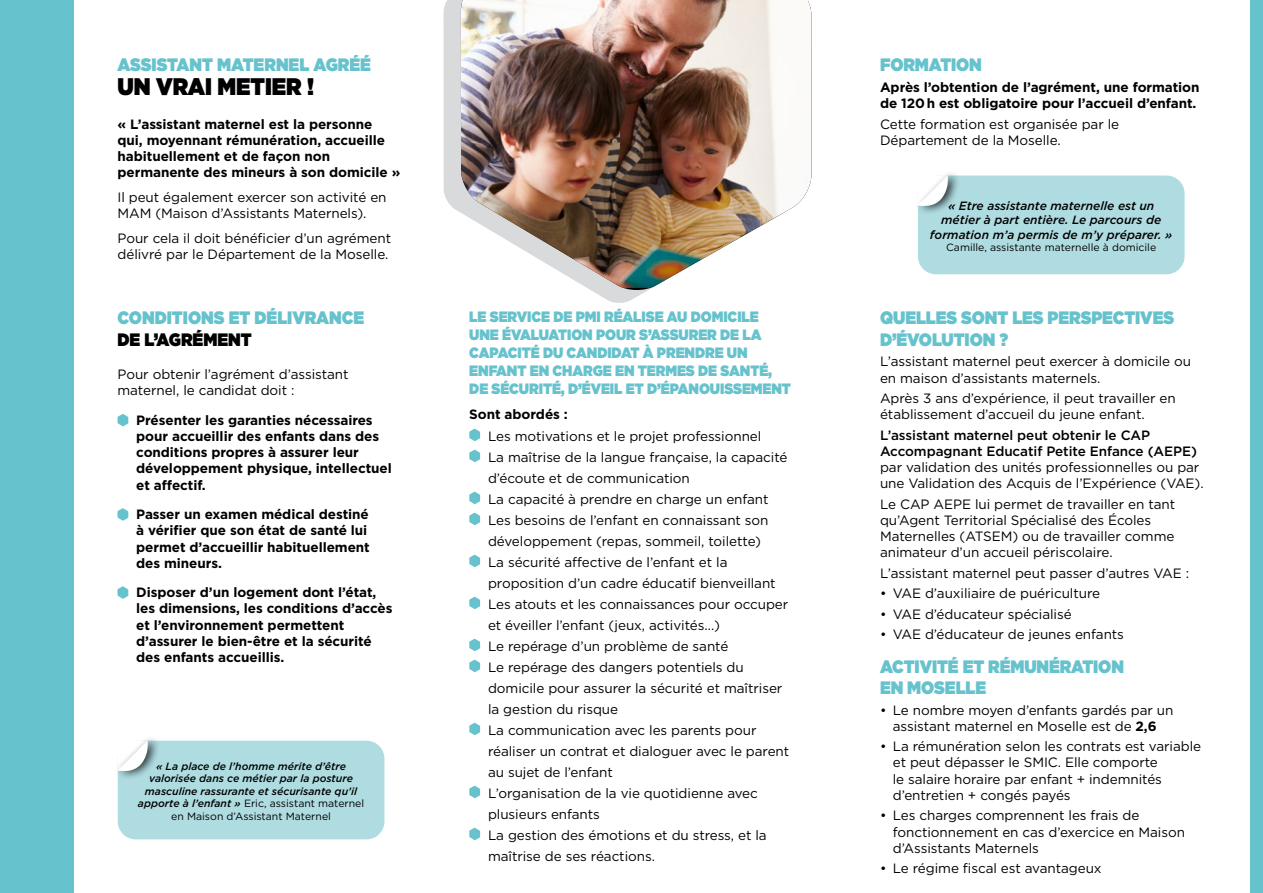
<style>
.page{position:relative;width:1263px;height:893px;background:#fff}
.page>*{position:absolute;margin:0;border:0;box-sizing:border-box;transform-origin:0 0}
.t1{font:900 24px "Gotham";color:#000;scale:.9 1}
.t2{font:900 18px/21.6px "Gotham";letter-spacing:-.005em;color:#66c2cc;scale:.9 1}
.t3{font:900 18px "Gotham";color:#000;scale:.9 1}
.t4{font:900 15px/18px "Gotham";letter-spacing:-.005em;color:#66c2cc;scale:.9 1}
.t5{font:13.5px/21px "Gotham";letter-spacing:-.005em;color:#000}
.t6{font:700 13.5px/16.2px "Gotham";letter-spacing:-.005em;color:#000}
.t7{font:500 13.5px/16.2px "Gotham";letter-spacing:-.005em;color:#000}
.t8{font:italic 500 12px/14.4px "Gotham";color:#000;text-align:center}
.t9{font:italic 500 10.5px/12.6px "Gotham";color:#000;text-align:center}
.t10{font:10.5px "Gotham";color:#000}
.s1{font-weight:400;font-style:normal}
.s2{font-weight:700}
</style>
<div class="page">
<div style="left:918px;top:176px;width:266px;height:98px;background:#afdce1;border-radius:18px"></div>
<div style="left:118px;top:741px;width:266px;height:98px;background:#afdce1;border-radius:18px"></div>
<div style="left:1250px;top:0;width:13px;height:893px;background:#66c2cc"></div>
<div style="left:915px;top:170px;width:45px;height:44px;background:#000;opacity:.75"></div>
<svg style="left:918px;top:175px;width:32px;height:35px"></svg>
<div style="left:115px;top:735px;width:45px;height:45px;background:#000;opacity:.75"></div>
<svg style="left:117px;top:740px;width:33px;height:35px"></svg>
<div style="left:0;top:0;width:73px;height:893px;background:#66c2cc"></div>
<svg style="left:117px;top:414px;width:11px;height:12px"></svg>
<svg style="left:117px;top:508px;width:11px;height:13px"></svg>
<svg style="left:117px;top:586px;width:11px;height:13px"></svg>
<svg style="left:469px;top:429px;width:11px;height:12px"></svg>
<svg style="left:469px;top:450px;width:11px;height:12px"></svg>
<svg style="left:469px;top:492px;width:11px;height:12px"></svg>
<svg style="left:469px;top:513px;width:11px;height:12px"></svg>
<svg style="left:469px;top:555px;width:11px;height:12px"></svg>
<svg style="left:469px;top:597px;width:11px;height:12px"></svg>
<svg style="left:469px;top:639px;width:11px;height:12px"></svg>
<svg style="left:469px;top:660px;width:11px;height:12px"></svg>
<svg style="left:469px;top:723px;width:11px;height:12px"></svg>
<svg style="left:469px;top:786px;width:11px;height:12px"></svg>
<svg style="left:469px;top:828px;width:11px;height:12px"></svg>
<svg style="left:443px;top:0;width:202px;height:303px"></svg>
<img style="left:461px;top:0;width:350px;height:288px">
<h2 class="t2" style="left:117px;top:54px;width:283px">ASSISTANT MATERNEL AGRÉÉ</h2>
<h1 class="t1" style="left:117px;top:70px;width:220px">UN VRAI METIER !</h1>
<p class="t6" style="left:117px;top:116px;width:284px">« L’assistant maternel est la personne qui, moyennant rémunération, accueille habituellement et de façon non permanente des mineurs à son domicile »</p>
<p class="t5" style="left:117px;top:189px;width:271px;line-height:16.2px">Il peut également exercer son activité en<br>MAM (Maison d’Assistants Maternels).</p>
<p class="t5" style="left:117px;top:230px;width:275px;line-height:16.2px">Pour cela il doit bénéficier d’un agrément délivré par le Département de la Moselle.</p>
<h2 class="t2" style="left:117px;top:307px;width:276px">CONDITIONS ET DÉLIVRANCE</h2>
<h2 class="t3" style="left:117px;top:327px;width:151px">DE L’AGRÉMENT</h2>
<p class="t5" style="left:117px;top:366px;width:233px;line-height:16.2px">Pour obtenir l’agrément d’assistant maternel, le candidat doit :</p>
<p class="t6" style="left:136px;top:412px;width:257px">Présenter les garanties nécessaires pour accueillir des enfants dans des conditions propres à assurer leur développement physique, intellectuel et affectif.</p>
<p class="t6" style="left:136px;top:506px;width:235px">Passer un examen médical destiné à vérifier que son état de santé lui permet d’accueillir habituellement des mineurs.</p>
<p class="t6" style="left:136px;top:584px;width:258px">Disposer d’un logement dont l’état, les dimensions, les conditions d’accès et l’environnement permettent d’assurer le bien-être et la sécurité des enfants accueillis.</p>
<p class="t9" style="left:138px;top:759px;width:228px">« La place de l’homme mérite d’être valorisée dans ce métier par la posture masculine rassurante et sécurisante qu’il apporte à l’enfant » <span class="s1">Eric, assistant maternel en Maison d’Assistant Maternel</span></p>
<p class="t4" style="left:469px;top:307px;width:359px">LE SERVICE DE PMI RÉALISE AU DOMICILE UNE ÉVALUATION POUR S’ASSURER DE LA CAPACITÉ DU CANDIDAT À PRENDRE UN ENFANT EN CHARGE EN TERMES DE SANTÉ, DE SÉCURITÉ, D’ÉVEIL ET D’ÉPANOUISSEMENT</p>
<p class="t6" style="left:469px;top:406px;width:100px">Sont abordés :</p>
<p class="t5" style="left:488px;top:426px;width:303px">Les motivations et le projet professionnel<br>La maîtrise de la langue française, la capacité d’écoute et de communication<br>La capacité à prendre en charge un enfant Les besoins de l’enfant en connaissant son développement (repas, sommeil, toilette)<br>La sécurité affective de l’enfant et la proposition d’un cadre éducatif bienveillant Les atouts et les connaissances pour occuper et éveiller l’enfant (jeux, activités...)<br>Le repérage d’un problème de santé<br>Le repérage des dangers potentiels du domicile pour assurer la sécurité et maîtriser la gestion du risque<br>La communication avec les parents pour réaliser un contrat et dialoguer avec le parent au sujet de l’enfant<br>L’organisation de la vie quotidienne avec plusieurs enfants<br>La gestion des émotions et du stress, et la maîtrise de ses réactions.</p>
<h2 class="t2" style="left:880px;top:54px;width:115px">FORMATION</h2>
<p class="t6" style="left:880px;top:79px;width:321px">Après l’obtention de l’agrément, une formation de 120 h est obligatoire pour l’accueil d’enfant.</p>
<p class="t5" style="left:880px;top:115px;width:241px;line-height:16.2px">Cette formation est organisée par le<br>Département de la Moselle.</p>
<p class="t8" style="left:930px;top:198px;width:244px">« Etre assistante maternelle est un métier à part entière. Le parcours de formation m’a permis de m’y préparer. »</p>
<p class="t10" style="left:946px;top:241px;width:212px">Camille, assistante maternelle à domicile</p>
<h2 class="t2" style="left:880px;top:307px;width:328px">QUELLES SONT LES PERSPECTIVES<br>D’ÉVOLUTION ?</h2>
<p class="t5" style="left:880px;top:353px;width:312px;line-height:16.2px">L’assistant maternel peut exercer à domicile ou en maison d’assistants maternels.</p>
<p class="t5" style="left:880px;top:390px;width:297px;line-height:16.2px">Après 3 ans d’expérience, il peut travailler en établissement d’accueil du jeune enfant.</p>
<p class="t7" style="left:880px;top:427px;width:318px">L’assistant maternel peut obtenir le CAP<br>Accompagnant Educatif Petite Enfance (AEPE)</p>
<p class="t5" style="left:880px;top:459px;width:325px;line-height:16.2px">par validation des unités professionnelles ou par une Validation des Acquis de l’Expérience (VAE).</p>
<p class="t5" style="left:880px;top:496px;width:297px;line-height:16.2px">Le CAP AEPE lui permet de travailler en tant qu’Agent Territorial Spécialisé des Écoles Maternelles (ATSEM) ou de travailler comme animateur d’un accueil périscolaire.</p>
<p class="t5" style="left:880px;top:562px;width:311px">L’assistant maternel peut passer d’autres VAE :</p>
<p class="t5" style="left:880px;top:583px;width:222px">• VAE d’auxiliaire de puériculture</p>
<p class="t5" style="left:880px;top:603px;width:193px">• VAE d’éducateur spécialisé</p>
<p class="t5" style="left:880px;top:624px;width:245px">• VAE d’éducateur de jeunes enfants</p>
<h2 class="t2" style="left:880px;top:655px;width:273px">ACTIVITÉ ET RÉMUNÉRATION<br>EN MOSELLE</h2>
<p class="t5" style="left:880px;top:701px;width:295px;line-height:16.2px;text-align:center">• Le nombre moyen d’enfants gardés par un assistant maternel en Moselle est de <span class="s2">2,6</span></p>
<p class="t5" style="left:893px;top:738px;width:310px;line-height:16.2px;text-indent:-13px">• La rémunération selon les contrats est variable et peut dépasser le SMIC. Elle comporte<br>le salaire horaire par enfant + indemnités d’entretien + congés payés</p>
<p class="t5" style="left:893px;top:807px;width:294px;line-height:16.2px;text-indent:-13px">• Les charges comprennent les frais de fonctionnement en cas d’exercice en Maison d’Assistants Maternels</p>
<p class="t5" style="left:880px;top:858px;width:223px">• Le régime fiscal est avantageux</p>
</div>
